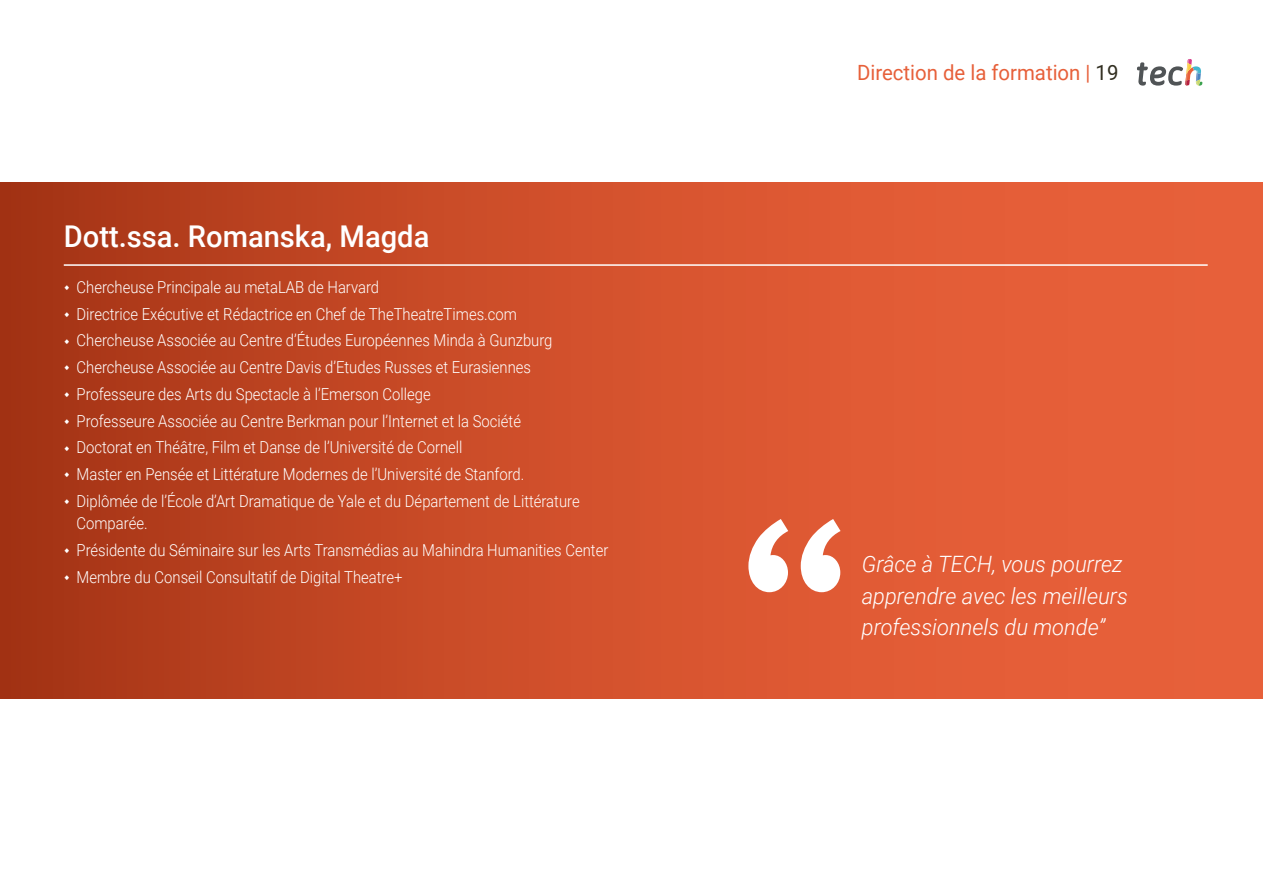
<style>
.page{position:relative;width:1263px;height:893px;background:#fff}
.page>*{position:absolute;margin:0;border:0;box-sizing:border-box;transform-origin:0 0}
.t1{font:500 30px "Roboto";color:#fff}
.t2{font:italic 300 22.5px/31.5px "Roboto";color:#fff}
.t3{font:21px "Roboto";color:#e7603a}
.t4{font:300 16.5px/26.7px "Roboto";color:#fff;scale:.9 1}
.s1{color:#312e20}
</style>
<div class="page">
<div style="left:0;top:182px;width:1263px;height:516px;background:linear-gradient(to right,#ac3818,#f36740)"></div>
<hr style="left:64px;top:264px;width:1144px;height:2px;background:#fff">
<svg style="left:1137px;top:59px;width:65px;height:27px"></svg>
<svg style="left:748px;top:519px;width:92px;height:73px"></svg>
<svg style="left:65px;top:285px;width:4px;height:5px"></svg>
<svg style="left:65px;top:312px;width:4px;height:5px"></svg>
<svg style="left:65px;top:339px;width:4px;height:5px"></svg>
<svg style="left:65px;top:365px;width:4px;height:5px"></svg>
<svg style="left:65px;top:392px;width:4px;height:5px"></svg>
<svg style="left:65px;top:419px;width:4px;height:5px"></svg>
<svg style="left:65px;top:446px;width:4px;height:5px"></svg>
<svg style="left:65px;top:472px;width:4px;height:5px"></svg>
<svg style="left:65px;top:499px;width:4px;height:5px"></svg>
<svg style="left:65px;top:548px;width:4px;height:5px"></svg>
<svg style="left:65px;top:575px;width:4px;height:5px"></svg>
<h1 class="t1" style="left:64px;top:216px;width:367px">Dott.ssa. Romanska, Magda</h1>
<p class="t4" style="left:77px;top:273px;width:561px">Chercheuse Principale au metaLAB de Harvard<br>Directrice Exécutive et Rédactrice en Chef de TheTheatreTimes.com Chercheuse Associée au Centre d’Études Européennes Minda à Gunzburg Chercheuse Associée au Centre Davis d’Etudes Russes et Eurasiennes Professeure des Arts du Spectacle à l’Emerson College<br>Professeure Associée au Centre Berkman pour l’Internet et la Société Doctorat en Théâtre, Film et Danse de l’Université de Cornell<br>Master en Pensée et Littérature Modernes de l’Université de Stanford.<br>Diplômée de l’École d’Art Dramatique de Yale et du Département de Littérature</p>
<p class="t4" style="left:77px;top:509px;width:592px">Comparée.<br>Présidente du Séminaire sur les Arts Transmédias au Mahindra Humanities Center<br>Membre du Conseil Consultatif de Digital Theatre+</p>
<p class="t3" style="left:857px;top:57px;width:263px">Direction de la formation | <span class="s1">19</span></p>
<h2 class="t2" style="left:862px;top:548px;width:268px">Grâce à TECH, vous pourrez apprendre avec les meilleurs professionnels du monde”</h2>
</div>
